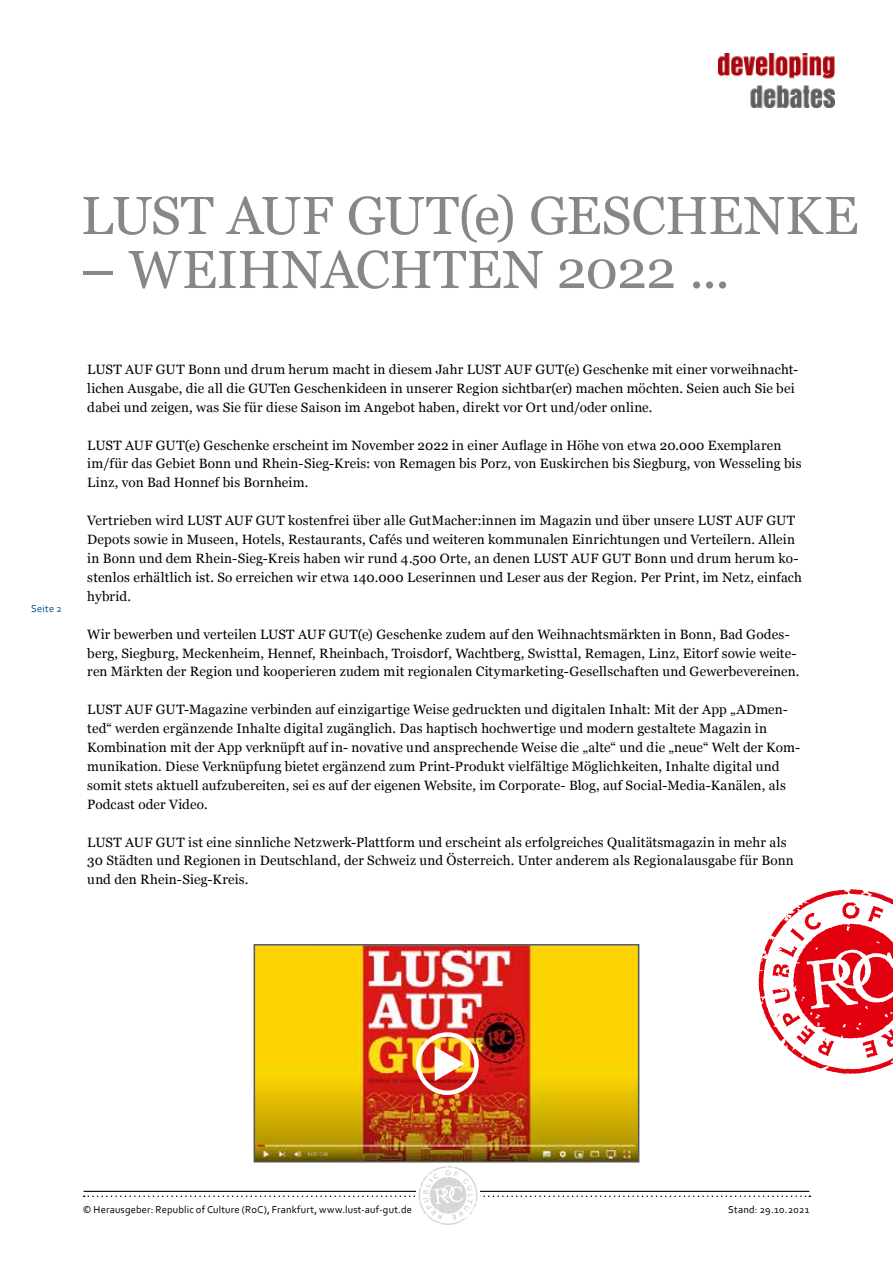
<style>
.page{position:relative;width:893px;height:1263px;background:#fff}
.page>*{position:absolute;margin:0;border:0;box-sizing:border-box;transform-origin:0 0}
.t1{font:53.4px "Georgia";letter-spacing:-.005em;color:#878786}
.t2{font:13.5px/18.9px "Georgia";letter-spacing:.01em;color:#000}
.t3{font:10.5px "Corbel";letter-spacing:.015em;color:#000}
.t4{font:10.5px "Corbel";letter-spacing:.02em;color:#004f97}
</style>
<div class="page">
<svg style="left:84px;top:1166px;width:726px;height:59px"></svg>
<img style="left:719px;top:53px;width:116px;height:55px">
<img style="left:257px;top:947px;width:379px;height:212px">
<div style="left:254px;top:944px;width:385px;height:218px;border:2px solid #565656"></div>
<div style="left:416px;top:1032px;width:63px;height:63px;border:4px solid #fff;border-radius:50%"></div>
<svg style="left:435px;top:1046px;width:30px;height:35px"></svg>
<svg style="left:759px;top:889px;width:134px;height:185px"></svg>
<h1 class="t1" style="left:81px;top:177px;width:779px">LUST AUF GUT(e) GESCHENKE</h1>
<h1 class="t1" style="left:81px;top:231px;width:650px">– WEIHNACHTEN 2022 ...</h1>
<p class="t4" style="left:31px;top:602px;width:32px">Seite 2</p>
<p class="t2" style="left:87px;top:359px;width:712px">LUST AUF GUT Bonn und drum herum macht in diesem Jahr LUST AUF GUT(e) Geschenke mit einer vorweihnacht&shy;lichen Ausgabe, die all die GUTen Geschenkideen in unserer Region sichtbar(er) machen möchten. Seien auch Sie bei dabei und zeigen, was Sie für diese Saison im Angebot haben, direkt vor Ort und/oder online.</p>
<p class="t2" style="left:87px;top:435px;width:716px">LUST AUF GUT(e) Geschenke erscheint im November 2022 in einer Auflage in Höhe von etwa 20.000 Exemplaren im/für das Gebiet Bonn und Rhein-Sieg-Kreis: von Remagen bis Porz, von Euskirchen bis Siegburg, von Wesseling bis<br>Linz, von Bad Honnef bis Bornheim.</p>
<p class="t2" style="left:87px;top:510px;width:716px">Vertrieben wird LUST AUF GUT kostenfrei über alle GutMacher:innen im Magazin und über unsere LUST AUF GUT Depots sowie in Museen, Hotels, Restaurants, Cafés und weiteren kommunalen Einrichtungen und Verteilern. Allein in Bonn und dem Rhein-Sieg-Kreis haben wir rund 4.500 Orte, an denen LUST AUF GUT Bonn und drum herum ko&shy;stenlos erhältlich ist. So erreichen wir etwa 140.000 Leserinnen und Leser aus der Region. Per Print, im Netz, einfach hybrid.</p>
<p class="t2" style="left:87px;top:624px;width:714px">Wir bewerben und verteilen LUST AUF GUT(e) Geschenke zudem auf den Weihnachtsmärkten in Bonn, Bad Godes&shy;berg, Siegburg, Meckenheim, Hennef, Rheinbach, Troisdorf, Wachtberg, Swisttal, Remagen, Linz, Eitorf sowie weite&shy;ren Märkten der Region und kooperieren zudem mit regionalen Citymarketing-Gesellschaften und Gewerbevereinen.</p>
<p class="t2" style="left:87px;top:699px;width:714px">LUST AUF GUT-Magazine verbinden auf einzigartige Weise gedruckten und digitalen Inhalt: Mit der App „ADmen&shy;ted“ werden ergänzende Inhalte digital zugänglich. Das haptisch hochwertige und modern gestaltete Magazin in Kombination mit der App verknüpft auf in- novative und ansprechende Weise die „alte“ und die „neue“ Welt der Kom&shy;munikation. Diese Verknüpfung bietet ergänzend zum Print-Produkt vielfältige Möglichkeiten, Inhalte digital und somit stets aktuell aufzubereiten, sei es auf der eigenen Website, im Corporate- Blog, auf Social-Media-Kanälen, als Podcast oder Video.</p>
<p class="t2" style="left:87px;top:832px;width:708px">LUST AUF GUT ist eine sinnliche Netzwerk-Plattform und erscheint als erfolgreiches Qualitätsmagazin in mehr als<br>30 Städten und Regionen in Deutschland, der Schweiz und Österreich. Unter anderem als Regionalausgabe für Bonn und den Rhein-Sieg-Kreis.</p>
<p class="t3" style="left:83px;top:1203px;width:331px">© Herausgeber: Republic of Culture (RoC), Frankfurt, www.lust-auf-gut.de</p>
<p class="t3" style="left:728px;top:1203px;width:83px">Stand: 29.10.2021</p>
</div>
